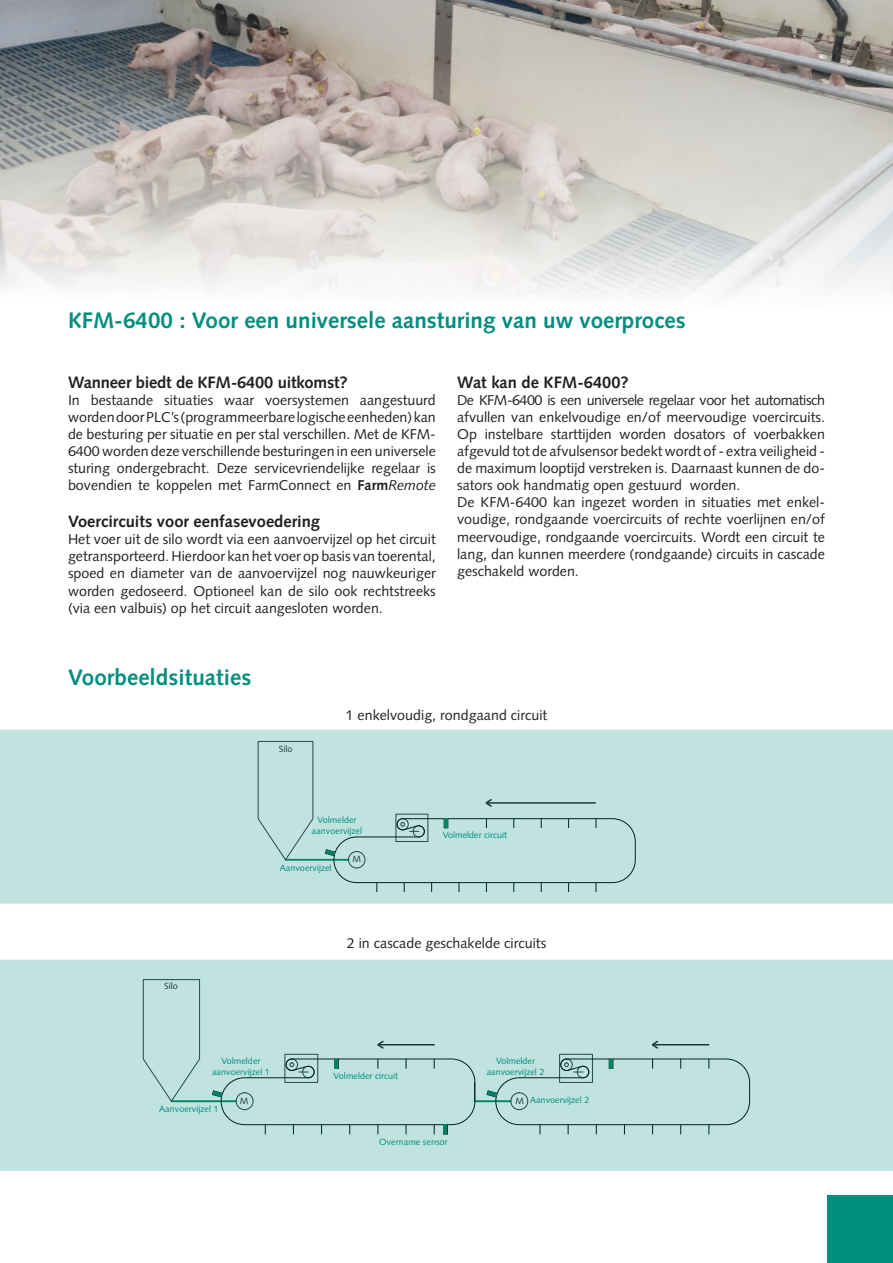
<style>
.page{position:relative;width:893px;height:1263px;background:#fff}
.page>*{position:absolute;margin:0;border:0;box-sizing:border-box;transform-origin:0 0}
.Heading_vk_rood{font:700 22.5px "Syntax LT Std";color:#008e7f}
.Heading_intro{font:700 22.5px "Syntax LT Std";color:#008e7f}
.Bodyintro{font:700 16.5px "Syntax LT Std";color:#231f20}
.Bodyintro-2{font:14.25px/17.1px "Syntax LT Std";color:#231f20}
.Heading_intro-2{font:14.25px "Syntax LT Std";color:#231f20}
.Bodyintro-3{font:14.25px "Syntax LT Std";letter-spacing:-.03em;color:#231f20}
.Heading_intro-3{font:9px "Syntax LT Std";color:#008e7f}
.Heading_intro-4{font:9px "Syntax LT Std";color:#231f20}
.s1{font-weight:700}
.s2{font-style:italic}
</style>
<div class="page">
<div style="left:827px;top:1195px;width:66px;height:68px;background:#008e7f"></div>
<div style="left:0;top:730px;width:893px;height:174px;background:#c0e3df"></div>
<div style="left:0;top:960px;width:893px;height:211px;background:#c0e3df"></div>
<img style="left:0;top:0;width:893px;height:297px">
<p class="Heading_vk_rood" style="left:68px;top:308px;width:619px">KFM-6400 : Voor een universele aansturing van uw voerproces</p>
<p class="Bodyintro" style="left:68px;top:372px;width:281px">Wanneer biedt de KFM-6400 uitkomst?</p>
<p class="Bodyintro-2" style="left:68px;top:391px;width:369px">In bestaande situaties waar voersystemen aangestuurd</p>
<p class="Bodyintro-2" style="left:68px;top:408px;width:369px;text-align:justify">worden door PLC’s (programmeerbare logische eenheden) kan de besturing per situatie en per stal verschillen. Met de KFM-6400 worden deze verschillende besturingen in een universele</p>
<p class="Bodyintro-2" style="left:68px;top:460px;width:369px">sturing ondergebracht. Deze servicevriendelijke regelaar is bovendien te koppelen met FarmConnect en <span class="s1">Farm</span><span class="s2">Remote</span></p>
<p class="Bodyintro" style="left:68px;top:512px;width:254px">Voercircuits voor eenfasevoedering</p>
<p class="Bodyintro-2" style="left:68px;top:531px;width:369px">Het voer uit de silo wordt via een aanvoervijzel op het circuit getransporteerd. Hierdoor kan het voer op basis van toerental,</p>
<p class="Bodyintro-2" style="left:68px;top:565px;width:369px;text-align:justify">spoed en diameter van de aanvoervijzel nog nauwkeuriger worden gedoseerd. Optioneel kan de silo ook rechtstreeks (via een valbuis) op het circuit aangesloten worden.</p>
<p class="Heading_intro" style="left:68px;top:664px;width:185px">Voorbeeldsituaties</p>
<p class="Bodyintro" style="left:457px;top:372px;width:173px">Wat kan de KFM-6400?</p>
<p class="Bodyintro-3" style="left:457px;top:391px;width:369px">De KFM-6400 is een universele regelaar voor het automatisch</p>
<p class="Bodyintro-2" style="left:457px;top:408px;width:369px">afvullen van enkelvoudige en/of meervoudige voercircuits.<br>Op instelbare starttijden worden dosators of voerbakken</p>
<p class="Bodyintro-2" style="left:457px;top:443px;width:369px">afgevuld tot de afvulsensor bedekt wordt of - extra veiligheid -</p>
<p class="Bodyintro-2" style="left:457px;top:460px;width:369px">de maximum looptijd verstreken is. Daarnaast kunnen de do&shy;sators ook handmatig open gestuurd worden.</p>
<p class="Bodyintro-2" style="left:457px;top:494px;width:369px;text-align:justify">De KFM-6400 kan ingezet worden in situaties met enkel&shy;voudige, rondgaande voercircuits of rechte voerlijnen en/of meervoudige, rondgaande voercircuits. Wordt een circuit te lang, dan kunnen meerdere (rondgaande) circuits in cascade geschakeld worden.</p>
<p class="Heading_intro-4" style="left:279px;top:743px;width:15px">Silo</p>
<p class="Heading_intro-2" style="left:346px;top:706px;width:203px">1 enkelvoudig, rondgaand circuit</p>
<p class="Heading_intro-3" style="left:317px;top:815px;width:41px">Volmelder</p>
<p class="Heading_intro-3" style="left:312px;top:826px;width:52px">aanvoervijzel</p>
<p class="Heading_intro-3" style="left:443px;top:829px;width:66px">Volmelder circuit</p>
<p class="Heading_intro-3" style="left:280px;top:862px;width:53px">Aanvoervijzel</p>
<p class="Heading_intro-4" style="left:352px;top:853px;width:10px">M</p>
<p class="Heading_intro-4" style="left:164px;top:981px;width:15px">Silo</p>
<p class="Heading_intro-3" style="left:221px;top:1056px;width:41px">Volmelder</p>
<p class="Heading_intro-3" style="left:212px;top:1066px;width:59px">aanvoervijzel 1</p>
<p class="Heading_intro-2" style="left:347px;top:935px;width:201px">2 in cascade geschakelde circuits</p>
<p class="Heading_intro-3" style="left:333px;top:1070px;width:66px">Volmelder circuit</p>
<p class="Heading_intro-3" style="left:496px;top:1056px;width:41px">Volmelder</p>
<p class="Heading_intro-3" style="left:487px;top:1066px;width:59px">aanvoervijzel 2</p>
<p class="Heading_intro-3" style="left:159px;top:1103px;width:61px">Aanvoervijzel 1</p>
<p class="Heading_intro-3" style="left:530px;top:1095px;width:61px">Aanvoervijzel 2</p>
<p class="Heading_intro-4" style="left:240px;top:1095px;width:10px">M</p>
<p class="Heading_intro-4" style="left:515px;top:1096px;width:10px">M</p>
<p class="Heading_intro-3" style="left:379px;top:1137px;width:70px">Overname sensor</p>
</div>
